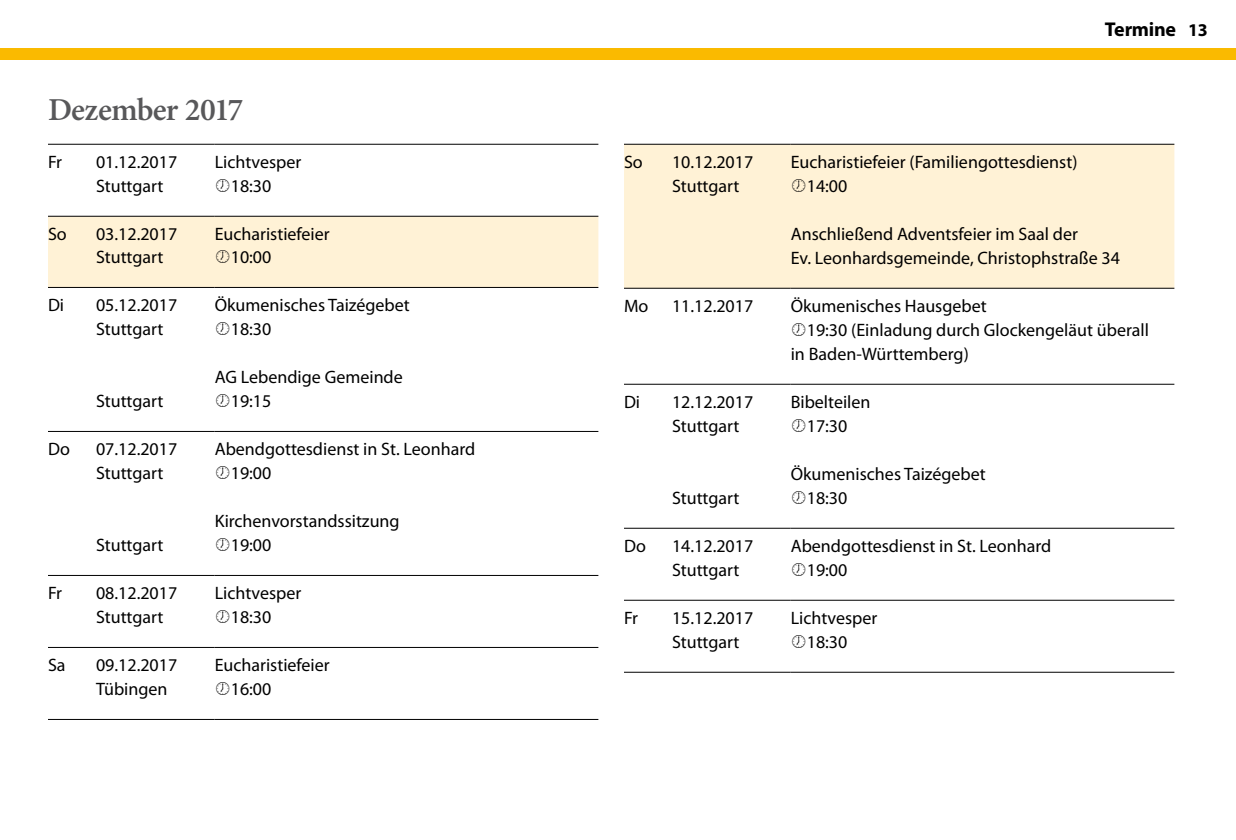
<style>
.page{position:relative;width:1236px;height:840px;background:#fff}
.page>*{position:absolute;margin:0;border:0;box-sizing:border-box;transform-origin:0 0}
.t1{font:600 32px "Minion Pro";letter-spacing:-.025em;color:#58585a}
.t2{font:700 20px "Myriad Pro";letter-spacing:-.015em;color:#000}
.t3{font:18px/24px "Myriad Pro";color:#000}
.t4{font:700 18px "Myriad Pro";color:#000}
</style>
<div class="page">
<div style="left:624px;top:145px;width:550px;height:143px;background:#fff2d6"></div>
<hr style="left:624px;top:144px;width:48px;height:1px;background:#000">
<hr style="left:672px;top:144px;width:119px;height:1px;background:#000">
<hr style="left:791px;top:144px;width:383px;height:1px;background:#000">
<hr style="left:624px;top:288px;width:48px;height:1px;background:#000">
<hr style="left:672px;top:288px;width:119px;height:1px;background:#000">
<hr style="left:791px;top:288px;width:383px;height:1px;background:#000">
<hr style="left:624px;top:384px;width:48px;height:1px;background:#000">
<hr style="left:672px;top:384px;width:119px;height:1px;background:#000">
<hr style="left:791px;top:384px;width:383px;height:1px;background:#000">
<hr style="left:624px;top:528px;width:48px;height:1px;background:#000">
<hr style="left:672px;top:528px;width:119px;height:1px;background:#000">
<hr style="left:791px;top:528px;width:383px;height:1px;background:#000">
<hr style="left:624px;top:600px;width:48px;height:1px;background:#000">
<hr style="left:672px;top:600px;width:119px;height:1px;background:#000">
<hr style="left:791px;top:600px;width:383px;height:1px;background:#000">
<hr style="left:624px;top:672px;width:48px;height:1px;background:#000">
<hr style="left:672px;top:672px;width:119px;height:1px;background:#000">
<hr style="left:791px;top:672px;width:383px;height:1px;background:#000">
<hr style="left:48px;top:144px;width:48px;height:1px;background:#000">
<hr style="left:96px;top:144px;width:119px;height:1px;background:#000">
<hr style="left:215px;top:144px;width:383px;height:1px;background:#000">
<hr style="left:48px;top:287px;width:48px;height:1px;background:#000">
<hr style="left:96px;top:287px;width:119px;height:1px;background:#000">
<hr style="left:215px;top:287px;width:383px;height:1px;background:#000">
<hr style="left:48px;top:431px;width:48px;height:1px;background:#000">
<hr style="left:96px;top:431px;width:119px;height:1px;background:#000">
<hr style="left:215px;top:431px;width:383px;height:1px;background:#000">
<hr style="left:48px;top:575px;width:48px;height:1px;background:#000">
<hr style="left:96px;top:575px;width:119px;height:1px;background:#000">
<hr style="left:215px;top:575px;width:383px;height:1px;background:#000">
<hr style="left:48px;top:647px;width:48px;height:1px;background:#000">
<hr style="left:96px;top:647px;width:119px;height:1px;background:#000">
<hr style="left:215px;top:647px;width:383px;height:1px;background:#000">
<hr style="left:48px;top:719px;width:48px;height:1px;background:#000">
<hr style="left:96px;top:719px;width:119px;height:1px;background:#000">
<hr style="left:215px;top:719px;width:383px;height:1px;background:#000">
<div style="left:0;top:48px;width:1236px;height:12px;background:#faba00"></div>
<svg style="left:792px;top:179px;width:13px;height:13px"></svg>
<div style="left:48px;top:216px;width:550px;height:71px;background:#fff2d6"></div>
<h1 class="t1" style="left:48px;top:88px;width:197px">Dezember 2017</h1>
<p class="t3" style="left:48px;top:150px;width:16px">Fr</p>
<p class="t3" style="left:96px;top:150px;width:83px">01.12.2017</p>
<p class="t3" style="left:215px;top:150px;width:88px">Lichtvesper</p>
<p class="t3" style="left:96px;top:174px;width:69px">Stuttgart</p>
<p class="t3" style="left:231px;top:174px;width:42px">18:30</p>
<p class="t3" style="left:48px;top:222px;width:20px">So</p>
<p class="t3" style="left:96px;top:222px;width:83px">03.12.2017</p>
<p class="t3" style="left:215px;top:222px;width:117px">Eucharistiefeier</p>
<p class="t3" style="left:96px;top:245px;width:69px">Stuttgart</p>
<p class="t3" style="left:231px;top:245px;width:42px">10:00</p>
<p class="t3" style="left:48px;top:293px;width:18px">Di</p>
<p class="t3" style="left:96px;top:293px;width:83px">05.12.2017</p>
<p class="t3" style="left:215px;top:293px;width:197px">Ökumenisches Taizégebet</p>
<p class="t3" style="left:96px;top:317px;width:69px">Stuttgart</p>
<p class="t3" style="left:231px;top:317px;width:42px">18:30</p>
<p class="t3" style="left:215px;top:365px;width:190px">AG Lebendige Gemeinde</p>
<p class="t3" style="left:96px;top:389px;width:69px">Stuttgart</p>
<p class="t3" style="left:231px;top:389px;width:42px">19:15</p>
<p class="t3" style="left:48px;top:437px;width:23px">Do</p>
<p class="t3" style="left:96px;top:437px;width:83px">07.12.2017</p>
<p class="t3" style="left:215px;top:437px;width:262px">Abendgottesdienst in St. Leonhard</p>
<p class="t3" style="left:96px;top:461px;width:69px">Stuttgart</p>
<p class="t3" style="left:231px;top:461px;width:42px">19:00</p>
<p class="t3" style="left:215px;top:509px;width:186px">Kirchenvorstandssitzung</p>
<p class="t3" style="left:96px;top:533px;width:69px">Stuttgart</p>
<p class="t3" style="left:231px;top:533px;width:42px">19:00</p>
<p class="t3" style="left:48px;top:581px;width:16px">Fr</p>
<p class="t3" style="left:96px;top:581px;width:83px">08.12.2017</p>
<p class="t3" style="left:215px;top:581px;width:88px">Lichtvesper</p>
<p class="t3" style="left:96px;top:605px;width:69px">Stuttgart</p>
<p class="t3" style="left:231px;top:605px;width:42px">18:30</p>
<p class="t3" style="left:48px;top:653px;width:19px">Sa</p>
<p class="t3" style="left:96px;top:653px;width:83px">09.12.2017</p>
<p class="t3" style="left:215px;top:653px;width:117px">Eucharistiefeier</p>
<p class="t3" style="left:96px;top:677px;width:73px">Tübingen</p>
<p class="t3" style="left:231px;top:677px;width:42px">16:00</p>
<p class="t2" style="left:1105px;top:16px;width:73px">Termine</p>
<p class="t4" style="left:1188px;top:18px;width:21px">13</p>
<p class="t3" style="left:624px;top:150px;width:20px">So</p>
<p class="t3" style="left:672px;top:150px;width:83px">10.12.2017</p>
<p class="t3" style="left:791px;top:150px;width:288px">Eucharistiefeier (Familiengottesdienst)</p>
<p class="t3" style="left:672px;top:174px;width:69px">Stuttgart</p>
<p class="t3" style="left:807px;top:174px;width:42px">14:00</p>
<p class="t3" style="left:791px;top:222px;width:331px">Anschließend Adventsfeier im Saal der<br>Ev. Leonhardsgemeinde, Christophstraße 34</p>
<p class="t3" style="left:624px;top:294px;width:26px">Mo</p>
<p class="t3" style="left:672px;top:294px;width:83px">11.12.2017</p>
<p class="t3" style="left:791px;top:294px;width:197px">Ökumenisches Hausgebet</p>
<p class="t3" style="left:807px;top:318px;width:344px">19:30 (Einladung durch Glockengeläut überall</p>
<p class="t3" style="left:791px;top:342px;width:180px">in Baden-Württemberg)</p>
<p class="t3" style="left:624px;top:390px;width:18px">Di</p>
<p class="t3" style="left:672px;top:390px;width:83px">12.12.2017</p>
<p class="t3" style="left:791px;top:390px;width:81px">Bibelteilen</p>
<p class="t3" style="left:672px;top:414px;width:69px">Stuttgart</p>
<p class="t3" style="left:807px;top:414px;width:42px">17:30</p>
<p class="t3" style="left:791px;top:462px;width:197px">Ökumenisches Taizégebet</p>
<p class="t3" style="left:672px;top:486px;width:69px">Stuttgart</p>
<p class="t3" style="left:807px;top:486px;width:42px">18:30</p>
<p class="t3" style="left:624px;top:534px;width:23px">Do</p>
<p class="t3" style="left:672px;top:534px;width:83px">14.12.2017</p>
<p class="t3" style="left:791px;top:534px;width:262px">Abendgottesdienst in St. Leonhard</p>
<p class="t3" style="left:672px;top:558px;width:69px">Stuttgart</p>
<p class="t3" style="left:807px;top:558px;width:42px">19:00</p>
<p class="t3" style="left:624px;top:606px;width:16px">Fr</p>
<p class="t3" style="left:672px;top:606px;width:83px">15.12.2017</p>
<p class="t3" style="left:791px;top:606px;width:88px">Lichtvesper</p>
<p class="t3" style="left:672px;top:630px;width:69px">Stuttgart</p>
<p class="t3" style="left:807px;top:630px;width:42px">18:30</p>
</div>
